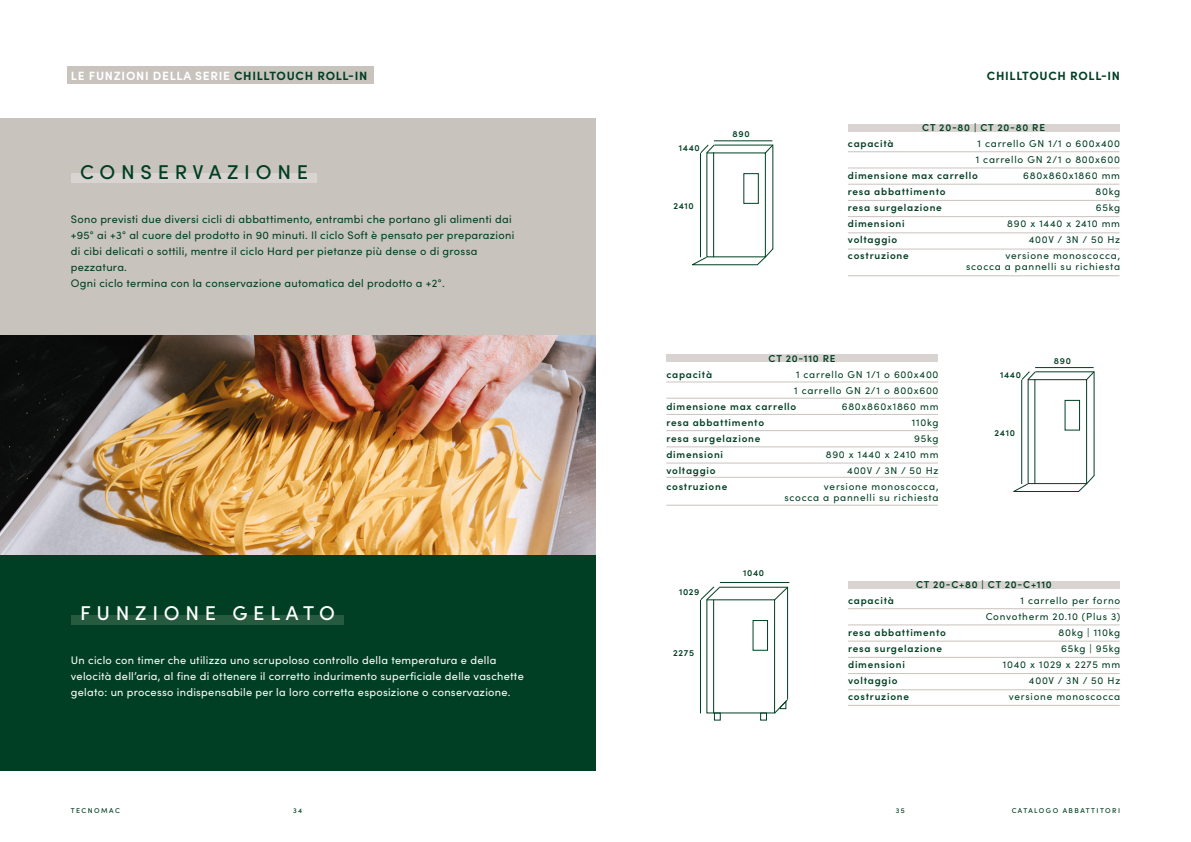
<style>
.page{position:relative;width:1191px;height:842px;background:#fff}
.page>*{position:absolute;margin:0;border:0;box-sizing:border-box;transform-origin:0 0}
.t1{font:500 20px "Sofia Pro";letter-spacing:.285em;color:#fff}
.t2{font:500 20px "Sofia Pro";letter-spacing:.285em;color:#003f23}
.t3{font:700 12px "Sofia Pro";letter-spacing:.06em;color:#fff}
.t4{font:700 12px "Sofia Pro";letter-spacing:.06em;color:#003f23}
.t5{font:11px/16px "Sofia Pro";letter-spacing:.025em;color:#003f23}
.t6{font:11px/16px "Sofia Pro";letter-spacing:.025em;color:#fff}
.t7{font:10px/16px "Sofia Pro";letter-spacing:.075em;color:#003f23;text-align:right}
.t8{font:600 10px/16px "Sofia Pro";letter-spacing:.075em;color:#003f23}
.t9{font:600 8.9px "Sofia Pro";letter-spacing:.075em;color:#003f23}
.t10{font:500 7px "Sofia Pro";letter-spacing:.21em;color:#003f23}
.s1{color:#003f23}
</style>
<div class="page">
<div style="left:67px;top:67px;width:306px;height:17px;background:#c9c3be"></div>
<div style="left:0;top:118px;width:595px;height:326px;background:#c9c3be"></div>
<div style="left:0;top:444px;width:595px;height:327px;background:#003f23"></div>
<div style="left:71px;top:173px;width:245px;height:10px;background:#d9d4d1"></div>
<div style="left:71px;top:615px;width:273px;height:10px;background:#265b40"></div>
<img style="left:0;top:335px;width:595px;height:219px">
<div style="left:848px;top:581px;width:271px;height:7px;background:#d9d4d1"></div>
<hr style="left:848px;top:608px;width:271px;height:1px;background:#c9c3be">
<hr style="left:848px;top:625px;width:271px;height:1px;background:#c9c3be">
<hr style="left:848px;top:641px;width:271px;height:1px;background:#c9c3be">
<hr style="left:848px;top:657px;width:271px;height:1px;background:#c9c3be">
<hr style="left:848px;top:673px;width:271px;height:1px;background:#c9c3be">
<hr style="left:848px;top:690px;width:271px;height:1px;background:#c9c3be">
<hr style="left:848px;top:705px;width:271px;height:1px;background:#c9c3be">
<div style="left:848px;top:124px;width:271px;height:7px;background:#d9d4d1"></div>
<div style="left:666px;top:354px;width:272px;height:8px;background:#d9d4d1"></div>
<svg style="left:692px;top:144px;width:82px;height:122px"></svg>
<svg style="left:1013px;top:371px;width:82px;height:121px"></svg>
<hr style="left:714px;top:141px;width:58px;height:1px;background:#003f23">
<hr style="left:1035px;top:367px;width:58px;height:1px;background:#003f23">
<hr style="left:700px;top:153px;width:1px;height:104px;background:#003f23">
<hr style="left:1021px;top:380px;width:1px;height:104px;background:#003f23">
<hr style="left:848px;top:152px;width:271px;height:1px;background:#c9c3be">
<hr style="left:666px;top:382px;width:272px;height:1px;background:#c9c3be">
<hr style="left:848px;top:168px;width:271px;height:1px;background:#c9c3be">
<hr style="left:666px;top:398px;width:272px;height:1px;background:#c9c3be">
<hr style="left:848px;top:184px;width:271px;height:1px;background:#c9c3be">
<hr style="left:666px;top:414px;width:272px;height:1px;background:#c9c3be">
<hr style="left:848px;top:200px;width:271px;height:1px;background:#c9c3be">
<hr style="left:666px;top:430px;width:272px;height:1px;background:#c9c3be">
<hr style="left:848px;top:216px;width:271px;height:1px;background:#c9c3be">
<hr style="left:666px;top:447px;width:272px;height:1px;background:#c9c3be">
<hr style="left:848px;top:233px;width:271px;height:1px;background:#c9c3be">
<hr style="left:666px;top:463px;width:272px;height:1px;background:#c9c3be">
<hr style="left:848px;top:249px;width:271px;height:1px;background:#c9c3be">
<hr style="left:848px;top:276px;width:271px;height:1px;background:#c9c3be">
<hr style="left:666px;top:505px;width:272px;height:1px;background:#c9c3be">
<hr style="left:666px;top:477px;width:272px;height:1px;background:#c9c3be">
<div style="left:743px;top:173px;width:15px;height:31px;border:1px solid #003f23"></div>
<div style="left:1064px;top:400px;width:16px;height:30px;border:1px solid #003f23"></div>
<hr style="left:720px;top:582px;width:69px;height:1px;background:#003f23">
<div style="left:714px;top:713px;width:6px;height:7px;border:1px solid #003f23"></div>
<div style="left:760px;top:713px;width:7px;height:7px;border:1px solid #003f23"></div>
<svg style="left:700px;top:586px;width:89px;height:128px"></svg>
<p class="t3" style="left:71px;top:66px;width:298px">LE FUNZIONI DELLA SERIE <span class="s1">CHILLTOUCH ROLL-IN</span></p>
<p class="t4" style="left:987px;top:66px;width:135px">CHILLTOUCH ROLL-IN</p>
<h1 class="t2" style="left:80px;top:157px;width:229px">CONSERVAZIONE</h1>
<p class="t5" style="left:71px;top:211px;width:445px">Sono previsti due diversi cicli di abbattimento, entrambi che portano gli alimenti dai +95° ai +3° al cuore del prodotto in 90 minuti. Il ciclo Soft è pensato per preparazioni di cibi delicati o sottili, mentre il ciclo Hard per pietanze più dense o di grossa pezzatura.<br>Ogni ciclo termina con la conservazione automatica del prodotto a +2°.</p>
<h1 class="t1" style="left:80px;top:598px;width:256px">FUNZIONE GELATO</h1>
<p class="t6" style="left:71px;top:651px;width:454px">Un ciclo con timer che utilizza uno scrupoloso controllo della temperatura e della velocità dell’aria, al fine di ottenere il corretto indurimento superficiale delle vaschette gelato: un processo indispensabile per la loro corretta esposizione o conservazione.</p>
<p class="t9" style="left:679px;top:141px;width:22px">1440</p>
<p class="t9" style="left:673px;top:199px;width:22px">2410</p>
<p class="t9" style="left:732px;top:128px;width:19px">890</p>
<p class="t8" style="left:922px;top:119px;width:124px">CT 20-80 | CT 20-80 RE</p>
<p class="t7" style="left:975px;top:135px;width:146px">1 carrello GN 1/1 o 600x400<br>1 carrello GN 2/1 o 800x600<br>680x860x1860 mm<br>80kg<br>65kg<br>890 x 1440 x 2410 mm<br>400V / 3N / 50 Hz<br>versione monoscocca,</p>
<p class="t7" style="left:966px;top:258px;width:156px">scocca a pannelli su richiesta</p>
<p class="t8" style="left:848px;top:135px;width:47px">capacità</p>
<p class="t8" style="left:848px;top:167px;width:131px">dimensione max carrello resa abbattimento<br>resa surgelazione dimensioni<br>voltaggio<br>costruzione</p>
<p class="t8" style="left:768px;top:349px;width:68px">CT 20-110 RE</p>
<p class="t9" style="left:1053px;top:354px;width:19px">890</p>
<p class="t7" style="left:794px;top:366px;width:146px">1 carrello GN 1/1 o 600x400<br>1 carrello GN 2/1 o 800x600<br>680x860x1860 mm<br>110kg<br>95kg<br>890 x 1440 x 2410 mm<br>400V / 3N / 50 Hz<br>versione monoscocca,</p>
<p class="t7" style="left:784px;top:489px;width:156px">scocca a pannelli su richiesta</p>
<p class="t8" style="left:666px;top:365px;width:47px">capacità</p>
<p class="t8" style="left:666px;top:397px;width:131px">dimensione max carrello resa abbattimento<br>resa surgelazione dimensioni<br>voltaggio<br>costruzione</p>
<p class="t9" style="left:743px;top:566px;width:23px">1040</p>
<p class="t9" style="left:1000px;top:368px;width:22px">1440</p>
<p class="t9" style="left:994px;top:426px;width:22px">2410</p>
<p class="t9" style="left:679px;top:585px;width:22px">1029</p>
<p class="t9" style="left:673px;top:646px;width:22px">2275</p>
<p class="t8" style="left:916px;top:576px;width:137px">CT 20-C+80 | CT 20-C+110</p>
<p class="t8" style="left:848px;top:592px;width:47px">capacità</p>
<p class="t8" style="left:848px;top:624px;width:99px">resa abbattimento resa surgelazione dimensioni voltaggio costruzione</p>
<p class="t7" style="left:985px;top:592px;width:136px">1 carrello per forno<br>Convotherm 20.10 (Plus 3)<br>80kg | 110kg<br>65kg | 95kg<br>1040 x 1029 x 2275 mm<br>400V / 3N / 50 Hz versione monoscocca</p>
<p class="t10" style="left:71px;top:805px;width:50px">TECNOMAC</p>
<p class="t10" style="left:293px;top:805px;width:11px">34</p>
<p class="t10" style="left:896px;top:805px;width:10px">35</p>
<p class="t10" style="left:1011px;top:805px;width:110px">CATALOGO ABBATTITORI</p>
</div>
